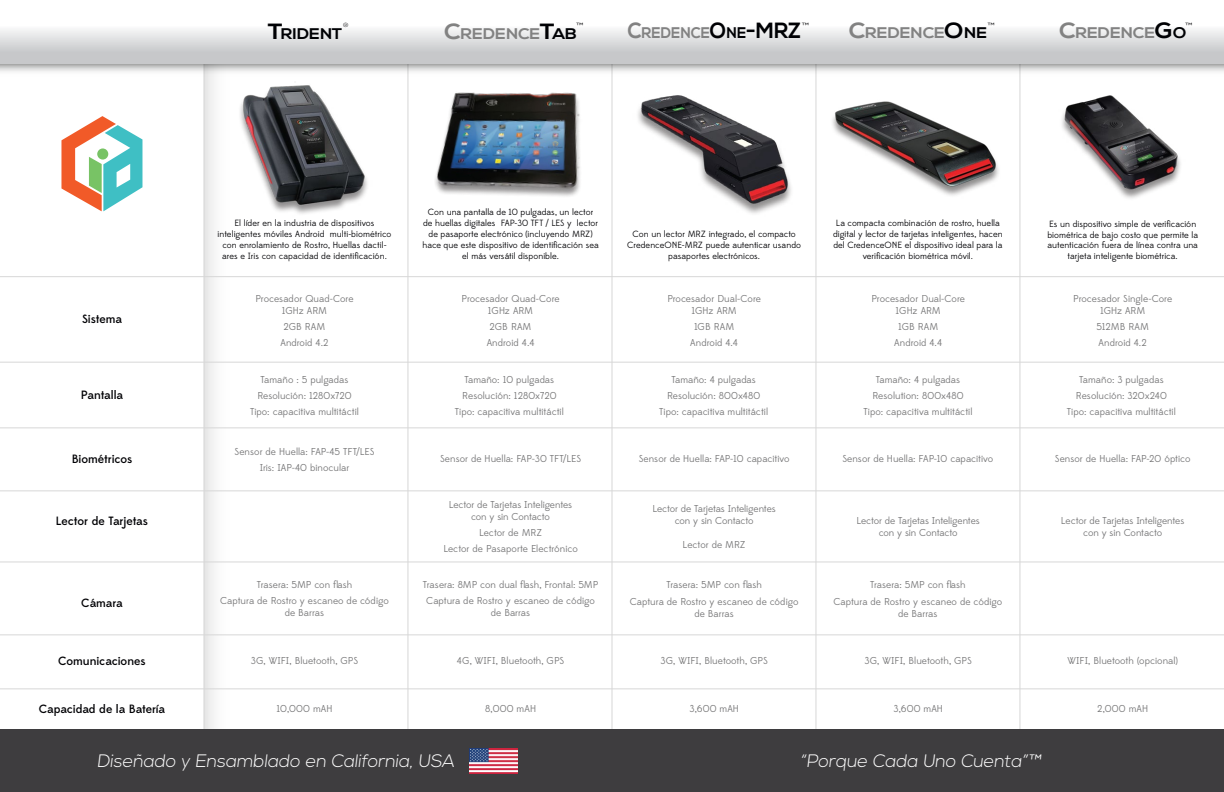
<style>
.page{position:relative;width:1224px;height:792px;background:#fff}
.page>*{position:absolute;margin:0;border:0;box-sizing:border-box;transform-origin:0 0}
.t1{font:300 18px "Nexa";color:#fff}
.t2{font:700 15.4px "Nexa";letter-spacing:.005em;color:#828282;scale:1.11 1}
.t3{font:700 15.4px "Nexa";letter-spacing:.005em;color:#828282;scale:.95 1}
.t4{font:700 15.4px "Nexa";letter-spacing:.005em;color:#000104;scale:1.11 1}
.t5{font:500 12px "Edmondsans";letter-spacing:-.005em;color:#000104}
.t6{font:10px/16px "Edmondsans";color:#767677;text-align:center}
.t7{font:9px/10.8px "Edmondsans";color:#000104;text-align:center}
.t8{font:300 9px "Nexa";color:#000104;scale:1.11 1}
.t9{font:300 6px "Nexa";color:#000104;scale:1.11 1}
.s1{font-size:22px}
.s2{font-size:22px;color:#000104}
.s3{color:#000104}
</style>
<div class="page">
<img style="left:205px;top:78px;width:35px;height:652px">
<hr style="left:0;top:689px;width:1224px;height:1px;background:#d7d7d7">
<hr style="left:0;top:635px;width:1224px;height:1px;background:#d7d7d7">
<hr style="left:0;top:562px;width:1224px;height:1px;background:#d7d7d7">
<hr style="left:0;top:491px;width:1224px;height:1px;background:#d7d7d7">
<hr style="left:0;top:428px;width:1224px;height:1px;background:#d7d7d7">
<hr style="left:0;top:362px;width:1224px;height:1px;background:#d7d7d7">
<hr style="left:0;top:276px;width:1224px;height:1px;background:#d7d7d7">
<hr style="left:204px;top:0;width:1px;height:792px;background:#d7d7d7">
<hr style="left:408px;top:0;width:1px;height:792px;background:#d7d7d7">
<hr style="left:612px;top:0;width:1px;height:792px;background:#d7d7d7">
<hr style="left:816px;top:0;width:1px;height:792px;background:#d7d7d7">
<hr style="left:1020px;top:0;width:1px;height:792px;background:#d7d7d7">
<img style="left:0;top:63px;width:1224px;height:15px">
<div style="left:0;top:0;width:1224px;height:63px;background:linear-gradient(to bottom,#fff,#c3c4c6)"></div>
<div style="left:0;top:730px;width:1224px;height:62px;background:#3e3d3f"></div>
<svg style="left:61px;top:116px;width:81px;height:95px"></svg>
<img style="left:470px;top:748px;width:47px;height:25px">
<img style="left:235px;top:80px;width:133px;height:137px">
<img style="left:435px;top:92px;width:145px;height:105px">
<img style="left:638px;top:95px;width:153px;height:119px">
<img style="left:815px;top:84px;width:184px;height:121px">
<img style="left:1062px;top:95px;width:119px;height:104px">
<p class="t5" style="left:82px;top:311px;width:41px">Sistema</p>
<p class="t5" style="left:81px;top:388px;width:44px">Pantalla</p>
<p class="t5" style="left:72px;top:451px;width:62px">Biométricos</p>
<p class="t5" style="left:56px;top:514px;width:94px">Lector de Tarjetas</p>
<p class="t5" style="left:81px;top:596px;width:43px">Cámara</p>
<p class="t9" style="left:343px;top:21px;width:7px">®</p>
<p class="t4" style="left:268px;top:25px;width:69px"><span class="s1">T</span>RIDENT</p>
<p class="t8" style="left:576px;top:21px;width:8px">™</p>
<p class="t2" style="left:444px;top:25px;width:121px"><span class="s1">C</span>REDENCE<span class="s2">T</span><span class="s3">AB</span></p>
<p class="t8" style="left:802px;top:21px;width:8px">™</p>
<p class="t2" style="left:1059px;top:24px;width:116px"><span class="s1">C</span>REDENCE<span class="s2">G</span><span class="s3">O</span></p>
<p class="t2" style="left:849px;top:24px;width:126px"><span class="s1">C</span>REDENCE<span class="s2">O</span><span class="s3">NE</span></p>
<p class="t3" style="left:627px;top:24px;width:184px"><span class="s1">C</span>REDENCE<span class="s2">O</span><span class="s3">NE</span><span class="s2">-MRZ</span></p>
<p class="t8" style="left:987px;top:21px;width:8px">™</p>
<p class="t8" style="left:1185px;top:21px;width:8px">™</p>
<p class="t7" style="left:218px;top:218px;width:175px">El líder en la industria de dispositivos inteligentes móviles Android multi-biométrico con enrolamiento de Rostro, Huellas dactil&shy;ares e Iris con capacidad de identificación.</p>
<p class="t6" style="left:255px;top:293px;width:100px;line-height:12px">Procesador Quad-Core<br>1GHz ARM</p>
<p class="t6" style="left:280px;top:319px;width:50px">2GB RAM<br>Android 4.2</p>
<p class="t6" style="left:250px;top:372px;width:110px">Tamaño : 5 pulgadas<br>Resolución: 1280x720<br>Tipo: capacitiva multitáctil</p>
<p class="t6" style="left:235px;top:444px;width:141px">Sensor de Huella: FAP-45 TFT/LES<br>Iris: IAP-40 binocular</p>
<p class="t6" style="left:220px;top:577px;width:170px">Trasera: 5MP con flash<br>Captura de Rostro y escaneo de código</p>
<p class="t6" style="left:285px;top:605px;width:41px">de Barras</p>
<p class="t7" style="left:422px;top:207px;width:178px">Con una pantalla de 10 pulgadas, un lector de huellas digitales FAP-30 TFT / LES y lector de pasaporte electrónico (incluyendo MRZ) hace que este dispositivo de identificación sea el más versátil disponible.</p>
<p class="t6" style="left:462px;top:293px;width:100px;line-height:12px">Procesador Quad-Core<br>1GHz ARM</p>
<p class="t6" style="left:487px;top:319px;width:49px;text-align:left">2GB RAM<br>Android 4.4</p>
<p class="t6" style="left:455px;top:372px;width:110px">Tamaño: 10 pulgadas<br>Resolución: 1280x720<br>Tipo: capacitiva multitáctil</p>
<p class="t7" style="left:627px;top:229px;width:175px">Con un lector MRZ integrado, el compacto<br>CredenceONE-MRZ puede autenticar usando pasaportes electrónicos.</p>
<p class="t6" style="left:667px;top:293px;width:95px;line-height:12px">Procesador Dual-Core<br>1GHz ARM</p>
<p class="t6" style="left:690px;top:319px;width:49px">1GB RAM<br>Android 4.4</p>
<p class="t6" style="left:659px;top:372px;width:110px">Tamaño: 4 pulgadas<br>Resolución: 800x480<br>Tipo: capacitiva multitáctil</p>
<p class="t7" style="left:833px;top:218px;width:171px">La compacta combinación de rostro, huella digital y lector de tarjetas inteligentes, hacen del CredenceONE el dispositivo ideal para la verificación biométrica móvil.</p>
<p class="t6" style="left:871px;top:293px;width:95px;line-height:12px">Procesador Dual-Core<br>1GHz ARM</p>
<p class="t6" style="left:894px;top:319px;width:49px">1GB RAM<br>Android 4.4</p>
<p class="t6" style="left:864px;top:372px;width:110px">Tamaño: 4 pulgadas<br>Resolution: 800x480<br>Tipo: capacitiva multitáctil</p>
<p class="t7" style="left:1047px;top:219px;width:152px">Es un dispositivo simple de verificación biométrica de bajo costo que permite la autenticación fuera de línea contra una tarjeta inteligente biométrica.</p>
<p class="t6" style="left:1073px;top:293px;width:100px;line-height:12px">Procesador Single-Core<br>1GHz ARM</p>
<p class="t6" style="left:1097px;top:319px;width:54px;text-align:left">512MB RAM<br>Android 4.2</p>
<p class="t6" style="left:1067px;top:372px;width:110px">Tamaño: 3 pulgadas<br>Resolución: 320x240<br>Tipo: capacitiva multitáctil</p>
<p class="t6" style="left:440px;top:451px;width:142px">Sensor de Huella: FAP-30 TFT/LES</p>
<p class="t6" style="left:639px;top:451px;width:152px">Sensor de Huella: FAP-10 capacitivo</p>
<p class="t6" style="left:842px;top:451px;width:152px">Sensor de Huella: FAP-10 capacitivo</p>
<p class="t6" style="left:1055px;top:451px;width:137px">Sensor de Huella: FAP-20 óptico</p>
<p class="t6" style="left:449px;top:499px;width:125px;line-height:12px">Lector de Tarjetas Inteligentes con y sin Contacto</p>
<p class="t6" style="left:443px;top:525px;width:136px">Lector de MRZ<br>Lector de Pasaporte Electrónico</p>
<p class="t6" style="left:423px;top:577px;width:177px">Trasera: 8MP con dual flash, Frontal: 5MP<br>Captura de Rostro y escaneo de código</p>
<p class="t6" style="left:491px;top:605px;width:41px">de Barras</p>
<p class="t6" style="left:652px;top:503px;width:125px;line-height:12px">Lector de Tarjetas Inteligentes con y sin Contacto</p>
<p class="t6" style="left:683px;top:537px;width:65px">Lector de MRZ</p>
<p class="t6" style="left:630px;top:577px;width:170px;line-height:16.8px">Trasera: 5MP con flash<br>Captura de Rostro y escaneo de código</p>
<p class="t6" style="left:694px;top:606px;width:41px">de Barras</p>
<p class="t6" style="left:856px;top:515px;width:125px;line-height:12px">Lector de Tarjetas Inteligentes con y sin Contacto</p>
<p class="t6" style="left:833px;top:577px;width:170px;line-height:16.8px">Trasera: 5MP con flash<br>Captura de Rostro y escaneo de código</p>
<p class="t6" style="left:898px;top:606px;width:41px">de Barras</p>
<p class="t6" style="left:1061px;top:515px;width:125px;line-height:12px">Lector de Tarjetas Inteligentes con y sin Contacto</p>
<p class="t5" style="left:58px;top:654px;width:89px">Comunicaciones</p>
<p class="t6" style="left:251px;top:653px;width:109px">3G, WIFI, Bluetooth, GPS</p>
<p class="t6" style="left:457px;top:653px;width:109px">4G, WIFI, Bluetooth, GPS</p>
<p class="t6" style="left:661px;top:653px;width:109px">3G, WIFI, Bluetooth, GPS</p>
<p class="t6" style="left:865px;top:653px;width:109px">3G, WIFI, Bluetooth, GPS</p>
<p class="t6" style="left:1067px;top:653px;width:112px">WIFI, Bluetooth (opcional)</p>
<p class="t5" style="left:39px;top:702px;width:128px">Capacidad de la Batería</p>
<p class="t6" style="left:277px;top:701px;width:57px">10,000 mAH</p>
<p class="t6" style="left:485px;top:701px;width:52px">8,000 mAH</p>
<p class="t6" style="left:689px;top:701px;width:51px">3,600 mAH</p>
<p class="t6" style="left:893px;top:701px;width:51px">3,600 mAH</p>
<p class="t6" style="left:1097px;top:701px;width:52px">2,000 mAH</p>
<p class="t1" style="left:97px;top:751px;width:361px">Diseñado y Ensamblado en California, USA</p>
<p class="t1" style="left:800px;top:750px;width:246px">“Porque Cada Uno Cuenta”™</p>
</div>
